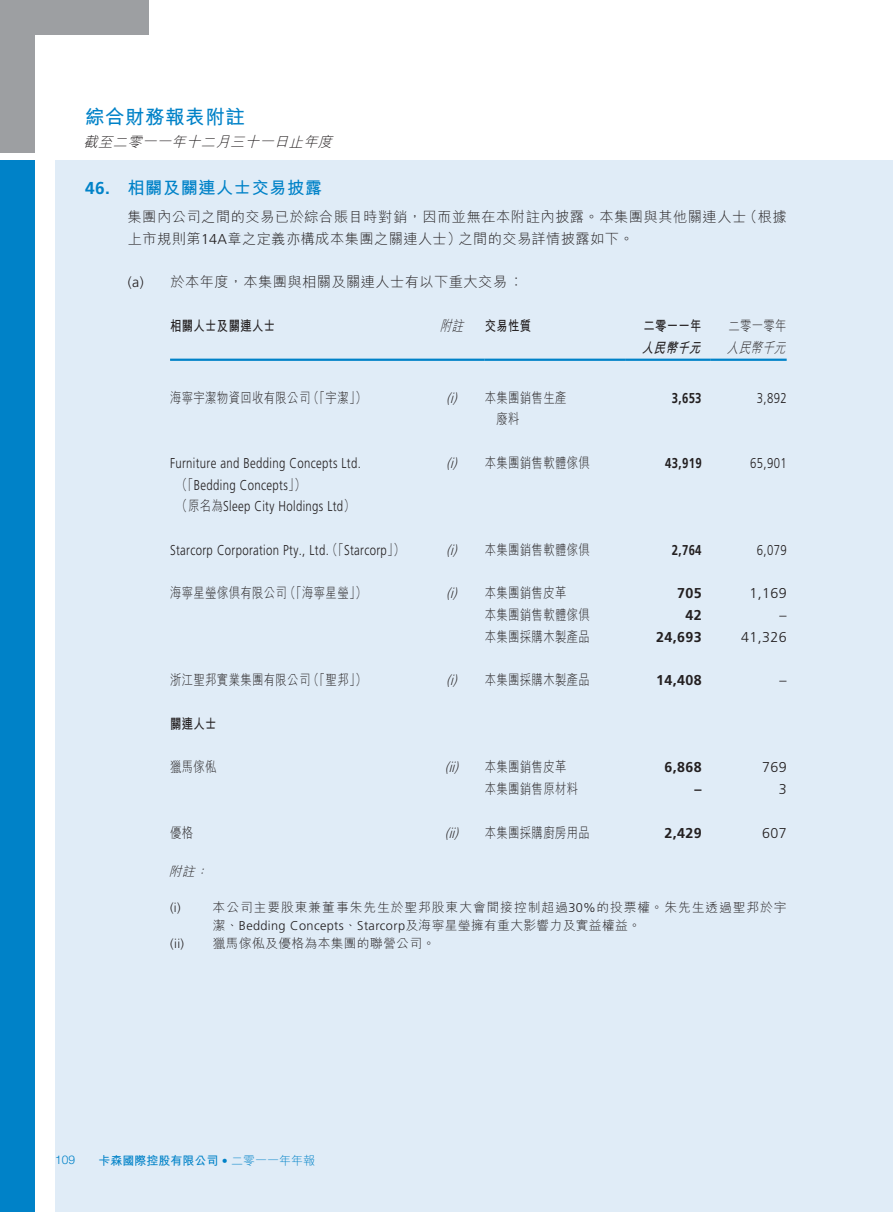
<style>
.page{position:relative;width:893px;height:1212px;background:#fff}
.page>*{position:absolute;margin:0;border:0;box-sizing:border-box;transform-origin:0 0}
.t1{font:700 19.5px "M Hei HK";letter-spacing:.03em;color:#0082c8}
.t2{font:700 17.25px "M Hei HK";letter-spacing:.03em;color:#0082c8}
.t3{font:300 14.25px/21.8px "M Hei HK";letter-spacing:.03em;color:#231f20;text-align:center;scale:.8 1}
.t4{font:300 14.25px/21.8px "Frutiger LT Std";letter-spacing:.03em;color:#231f20;scale:.8 1}
.t5{font:300 14.25px/21.8px "M Hei HK";letter-spacing:.03em;color:#231f20}
.t6{font:700 14.25px "Frutiger LT Std";letter-spacing:.03em;color:#231f20}
.t7{font:700 14.25px "M Hei HK";letter-spacing:.03em;color:#231f20;scale:.8 1}
.t8{font:300 14.25px "Frutiger LT Std";letter-spacing:.03em;color:#231f20}
.t9{font:italic 300 14.25px "M Hei HK";color:#231f20}
.t10{font:700 14.25px "Frutiger LT Std";letter-spacing:.03em;color:#231f20;scale:.8 1}
.t11{font:italic 700 14.25px "M Hei HK";color:#231f20;scale:.8 1}
.t12{font:italic 300 14.25px "M Hei HK";color:#231f20;scale:.8 1}
.t13{font:300 12.75px "Frutiger LT Std";letter-spacing:.03em;color:#231f20}
.t14{font:300 12.75px "M Hei HK";letter-spacing:.075em;color:#231f20}
.t15{font:300 12.75px "M Hei HK";letter-spacing:.03em;color:#231f20}
.t16{font:italic 300 12.75px "M Hei HK";color:#231f20}
.t17{font:700 12px "M Hei HK";color:#0082c8}
.t18{font:300 12px "Helvetica Neue LT Std";color:#0082c8}
.s1{font-family:"Frutiger LT Std"}
.s2{font-weight:300;font-style:italic}
.s3{font-family:"Frutiger LT Std";font-style:italic}
.s4{font-family:"M Hei HK"}
.s5{font-family:"Frutiger LT Std";font-weight:300}
.s6{font-weight:300}
</style>
<div class="page">
<div style="left:55px;top:160px;width:838px;height:1052px;background:#e0ecf7"></div>
<div style="left:0;top:160px;width:34px;height:1052px;background:#0082c8"></div>
<div style="left:0;top:0;width:34px;height:152px;background:#9d9fa2"></div>
<div style="left:0;top:0;width:149px;height:34px;background:#9d9fa2"></div>
<hr style="left:170px;top:359px;width:251px;height:2px;background:#0082c8">
<hr style="left:421px;top:359px;width:64px;height:2px;background:#0082c8">
<hr style="left:485px;top:359px;width:140px;height:2px;background:#0082c8">
<hr style="left:625px;top:359px;width:85px;height:2px;background:#0082c8">
<hr style="left:710px;top:359px;width:77px;height:2px;background:#0082c8">
<h1 class="t1" style="left:85px;top:102px;width:161px">綜合財務報表附註</h1>
<p class="t9" style="left:84px;top:132px;width:255px">截至二零一一年十二月三十一日止年度</p>
<p class="t2" style="left:85px;top:175px;width:239px"><span class="s1">46.</span> 相關及關連人士交易披露</p>
<p class="t5" style="left:128px;top:205px;width:661px">集團內公司之間的交易已於綜合賬目時對銷，因而並無在本附註內披露。本集團與其他關連人士（根據上市規則第<span class="s1">14A</span>章之定義亦構成本集團之關連人士）之間的交易詳情披露如下。</p>
<p class="t5" style="left:128px;top:271px;width:397px"><span class="s1">(a)</span> 於本年度，本集團與相關及關連人士有以下重大交易︰</p>
<p class="t7" style="left:170px;top:315px;width:133px">相關人士及關連人士</p>
<p class="t7" style="left:440px;top:315px;width:116px"><span class="s2">附註</span> 交易性質</p>
<p class="t7" style="left:643px;top:315px;width:74px">二零一一年</p>
<p class="t3" style="left:728px;top:314px;width:74px">二零一零年</p>
<p class="t11" style="left:642px;top:337px;width:81px">人民幣千元</p>
<p class="t12" style="left:727px;top:337px;width:81px">人民幣千元</p>
<p class="t3" style="left:170px;top:386px;width:247px">海寧宇潔物資回收有限公司（「宇潔」）</p>
<p class="t3" style="left:447px;top:386px;width:151px"><span class="s3">(i)</span> 本集團銷售生產廢料</p>
<p class="t10" style="left:672px;top:389px;width:39px">3,653</p>
<p class="t4" style="left:757px;top:387px;width:39px">3,892</p>
<p class="t4" style="left:176px;top:452px;width:232px;text-indent:-6px">Furniture and Bedding Concepts Ltd.<span class="s4">（「</span>Bedding Concepts<span class="s4">」）<br>（原名為</span>Sleep City Holdings Ltd<span class="s4">）</span></p>
<p class="t3" style="left:447px;top:451px;width:181px"><span class="s3">(i)</span> 本集團銷售軟體傢俱</p>
<p class="t10" style="left:665px;top:454px;width:47px">43,919</p>
<p class="t4" style="left:750px;top:452px;width:47px">65,901</p>
<p class="t4" style="left:170px;top:539px;width:295px">Starcorp Corporation Pty., Ltd.<span class="s4">（「</span>Starcorp<span class="s4">」）</span></p>
<p class="t3" style="left:447px;top:538px;width:181px"><span class="s3">(i)</span> 本集團銷售軟體傢俱</p>
<p class="t10" style="left:672px;top:541px;width:39px">2,764</p>
<p class="t4" style="left:757px;top:539px;width:39px">6,079</p>
<p class="t3" style="left:170px;top:582px;width:247px">海寧星瑩傢俱有限公司（「海寧星瑩」）</p>
<p class="t3" style="left:447px;top:582px;width:151px"><span class="s3">(i)</span> 本集團銷售皮革</p>
<p class="t6" style="left:677px;top:585px;width:26px">705</p>
<p class="t8" style="left:749px;top:585px;width:39px">1,169</p>
<p class="t3" style="left:485px;top:603px;width:133px">本集團銷售軟體傢俱</p>
<p class="t6" style="left:685px;top:607px;width:18px">42</p>
<p class="t8" style="left:779px;top:607px;width:9px">–</p>
<p class="t3" style="left:485px;top:625px;width:133px">本集團採購木製產品</p>
<p class="t6" style="left:656px;top:628px;width:47px">24,693</p>
<p class="t8" style="left:741px;top:629px;width:47px">41,326</p>
<p class="t3" style="left:170px;top:669px;width:247px">浙江聖邦實業集團有限公司（「聖邦」）</p>
<p class="t3" style="left:447px;top:669px;width:181px"><span class="s3">(i)</span> 本集團採購木製產品</p>
<p class="t6" style="left:656px;top:672px;width:47px">14,408</p>
<p class="t8" style="left:780px;top:672px;width:9px">–</p>
<p class="t7" style="left:170px;top:713px;width:60px">關連人士</p>
<p class="t3" style="left:170px;top:756px;width:60px">獵馬傢俬</p>
<p class="t3" style="left:445px;top:756px;width:153px"><span class="s3">(ii)</span> 本集團銷售皮革</p>
<p class="t6" style="left:664px;top:759px;width:39px">6,868</p>
<p class="t8" style="left:762px;top:759px;width:26px">769</p>
<p class="t3" style="left:485px;top:777px;width:118px">本集團銷售原材料</p>
<p class="t6" style="left:694px;top:781px;width:9px">–</p>
<p class="t8" style="left:779px;top:781px;width:9px">3</p>
<p class="t3" style="left:170px;top:821px;width:30px">優格</p>
<p class="t3" style="left:445px;top:821px;width:182px"><span class="s3">(ii)</span> 本集團採購廚房用品</p>
<p class="t6" style="left:664px;top:824px;width:39px">2,429</p>
<p class="t8" style="left:762px;top:825px;width:26px">607</p>
<p class="t16" style="left:169px;top:862px;width:45px">附註：</p>
<p class="t13" style="left:170px;top:900px;width:12px">(i)</p>
<p class="t14" style="left:213px;top:898px;width:576px">本公司主要股東兼董事朱先生於聖邦股東大會間接控制超過<span class="s1">30%</span>的投票權。朱先生透過聖邦於宇</p>
<p class="t13" style="left:213px;top:918px;width:430px"><span class="s4">潔、</span>Bedding Concepts<span class="s4">、</span>Starcorp<span class="s4">及海寧星瑩擁有重大影響力及實益權益。</span></p>
<p class="t15" style="left:170px;top:934px;width:266px"><span class="s1">(ii)</span> 獵馬傢俬及優格為本集團的聯營公司。</p>
<p class="t18" style="left:55px;top:1152px;width:22px">109</p>
<p class="t17" style="left:98px;top:1152px;width:218px">卡森國際控股有限公司 <span class="s5">•</span> <span class="s6">二零一一年年報</span></p>
</div>
